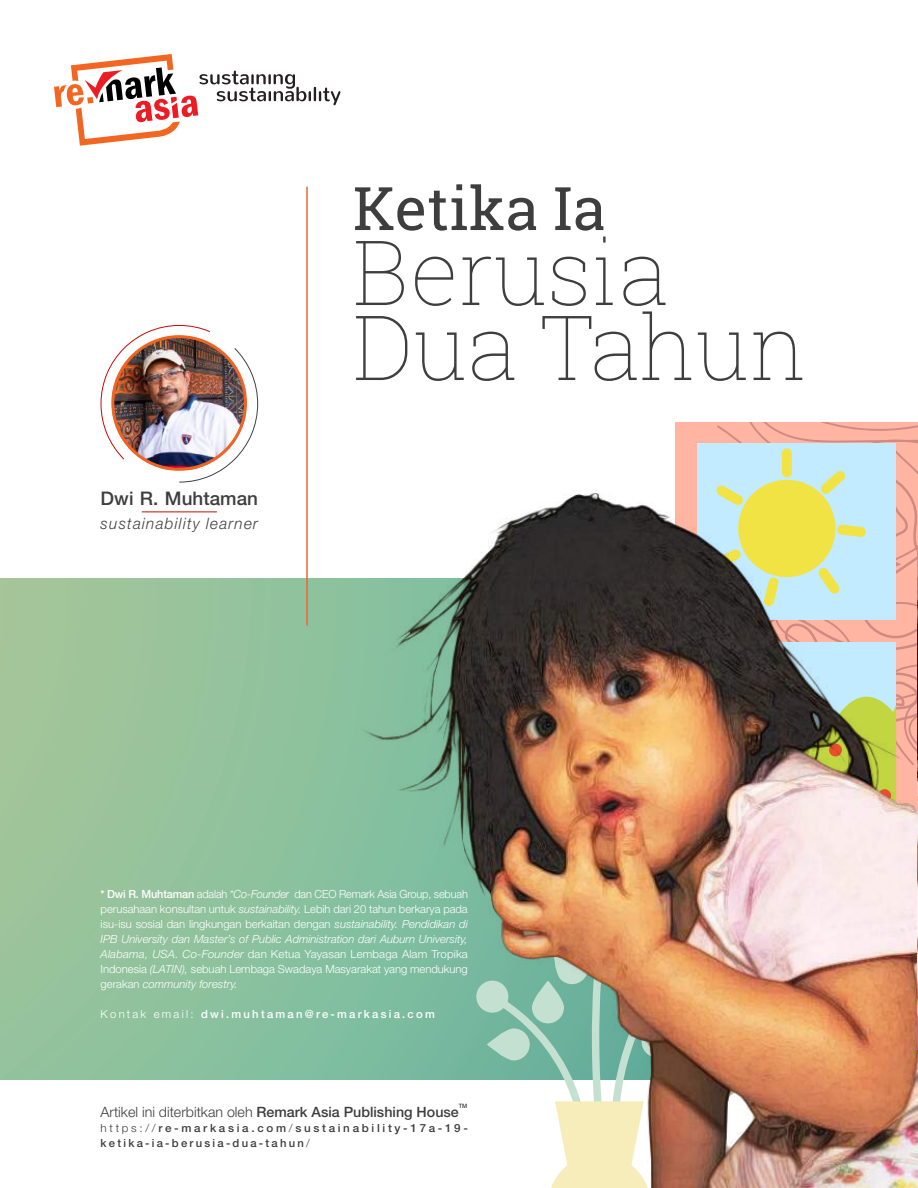
<style>
.page{position:relative;width:918px;height:1188px;background:#fff}
.page>*{position:absolute;margin:0;border:0;box-sizing:border-box;transform-origin:0 0}
.t1{font:100 90px/75px "Roboto Slab";color:#3e3e3f}
.t2{font:60px "Roboto Slab";color:#3e3e3f}
.t3{font:500 18.75px "Helvetica Neue LT Std";color:#3e3e3f}
.t4{font:italic 300 15.75px "Helvetica Neue LT Std";letter-spacing:.08em;color:#3e3e3f}
.t5{font:300 14.25px "Helvetica Neue LT Std";color:#3e3e3f}
.t6{font:300 11.25px/15px "Helvetica Neue LT Std";color:#fff;text-align:justify}
.t7{font:500 11.25px/15px "Helvetica Neue LT Std";letter-spacing:.23em;color:#3e3e3f}
.t8{font:500 11.25px "Helvetica Neue LT Std";letter-spacing:.2em;color:#fff}
.t9{font:500 6px "Helvetica Neue LT Std";color:#3e3e3f}
.s1{font-weight:500}
.s2{font-style:italic}
.s3{font-weight:300}
.s4{font-weight:500;color:#434445}
</style>
<div class="page">
<div style="left:0;top:578px;width:918px;height:501px;background:linear-gradient(to bottom,#9cc49b,#8bc19e)"></div>
<img style="left:100px;top:325px;width:158px;height:158px">
<div style="left:111px;top:335px;width:136px;height:136px;border:3px solid #f06423;border-radius:50%"></div>
<hr style="left:142px;top:512px;width:75px;height:1px;background:#c70a0a">
<svg style="left:54px;top:54px;width:287px;height:92px"></svg>
<hr style="left:306px;top:187px;width:2px;height:439px;background:#f06437">
<svg style="left:701px;top:422px;width:217px;height:71px"></svg>
<img style="left:356px;top:493px;width:562px;height:695px">
<img style="left:917px;top:552px;width:1px;height:498px">
<h3 class="t3" style="left:101px;top:488px;width:159px">Dwi R. Muhtaman</h3>
<h3 class="t4" style="left:101px;top:514px;width:159px">sustainability learner</h3>
<h2 class="t2" style="left:353px;top:167px;width:254px">Ketika Ia</h2>
<h1 class="t1" style="left:353px;top:233px;width:456px">Berusia<br>Dua Tahun</h1>
<p class="t6" style="left:101px;top:886px;width:369px"><span class="s1">* Dwi R. Muhtaman</span> adalah <span class="s2">*Co-Founder</span> dan CEO Remark Asia Group, sebuah perusahaan konsultan untuk <span class="s2">sustainability.</span> Lebih dari 20 tahun berkarya pada isu-isu sosial dan lingkungan berkaitan dengan <span class="s2">sustainability. Pendidikan di IPB University dan Master’s of Public Administration dari Auburn University, Alabama, USA. Co-Founder</span> dan Ketua Yayasan Lembaga Alam Tropika Indonesia <span class="s2">(LATIN),</span> sebuah Lembaga Swadaya Masyarakat yang mendukung gerakan <span class="s2">community forestry.</span></p>
<p class="t8" style="left:101px;top:1008px;width:336px"><span class="s3">Kontak email:</span> dwi.muhtaman@re-markasia.com</p>
<p class="t9" style="left:459px;top:1102px;width:10px">TM</p>
<p class="t5" style="left:101px;top:1103px;width:360px">Artikel ini diterbitkan oleh <span class="s1">Remark Asia Publishing Hou</span><span class="s4">s</span><span class="s1">e</span></p>
<p class="t7" style="left:101px;top:1120px;width:369px"><span class="s3">https://</span>re-markasia.com<span class="s3">/</span>sustainability-17a-19- ketika-ia-berusia-dua-tahun<span class="s3">/</span></p>
</div>
